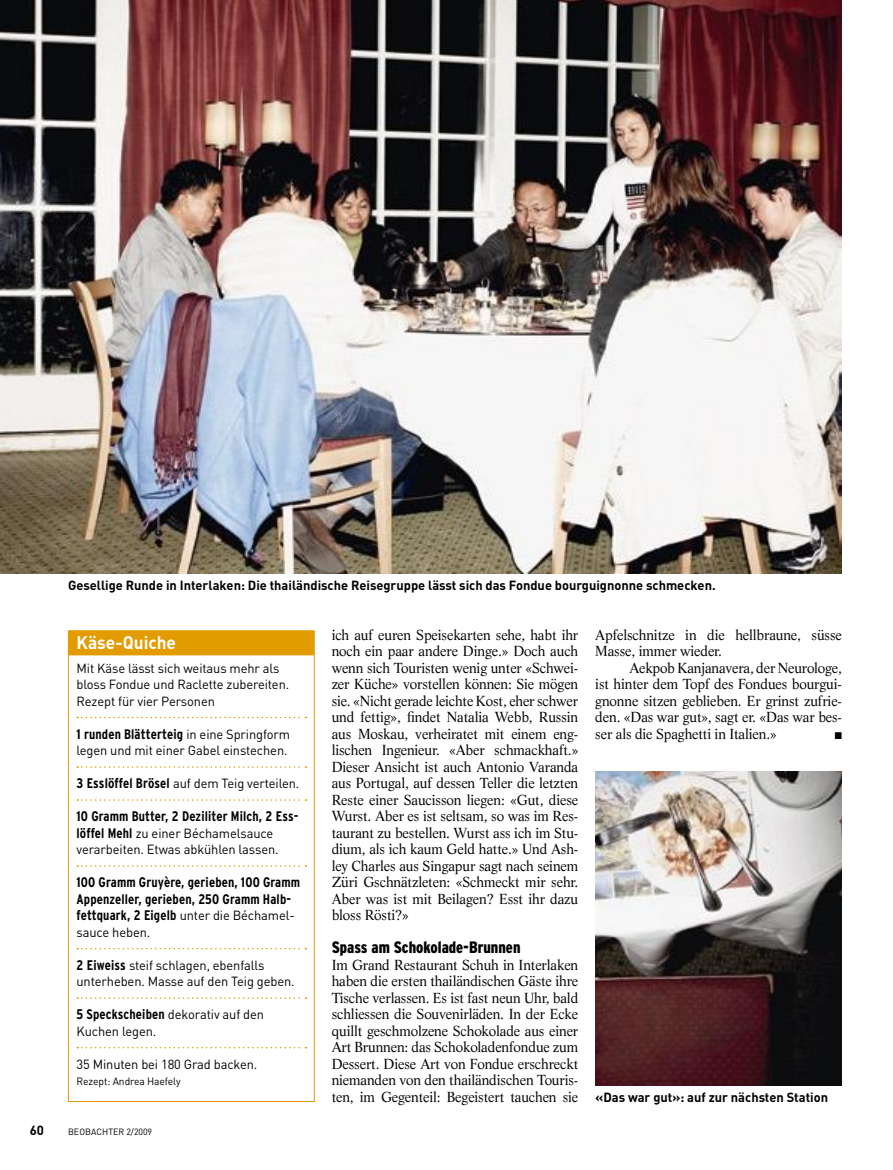
<style>
.page{position:relative;width:893px;height:1170px;background:#fff}
.page>*{position:absolute;margin:0;border:0;box-sizing:border-box;transform-origin:0 0}
.t1{font:700 18px "DIN";color:#fff;scale:.96 1}
.t2{font:900 condensed 16.5px "Interstate";color:#000;scale:.96 1}
.t3{font:14.25px/16.5px "Life LT Std";letter-spacing:-.01em;color:#000;text-align:justify}
.t4{font:700 condensed 13.8px/16.5px "Interstate";letter-spacing:.01em;color:#000}
.t5{font:13.2px/16.5px "DIN";letter-spacing:-.01em;color:#000}
.t6{font:700 13.2px "DIN";color:#000}
.t7{font:10.5px "DIN";letter-spacing:-.01em;color:#000}
.t8{font:9.75px "Zapf Dingbats";color:#000}
.t9{font:9px "DIN";letter-spacing:.005em;color:#000}
.s1{font-family:"DIN";font-weight:400;font-stretch:normal;font-size:13.2px}
.s2{font-family:"Interstate";font-weight:700;font-stretch:condensed;font-size:13.8px}
</style>
<div class="page">
<div style="left:68px;top:630px;width:246px;height:25px;background:#e39c00"></div>
<div style="left:68px;top:630px;width:247px;height:471px;border:1px solid #e39c00"></div>
<svg style="left:77px;top:716px;width:229px;height:2px"></svg>
<svg style="left:77px;top:766px;width:229px;height:1px"></svg>
<svg style="left:77px;top:799px;width:229px;height:1px"></svg>
<svg style="left:77px;top:865px;width:229px;height:1px"></svg>
<svg style="left:77px;top:947px;width:229px;height:2px"></svg>
<svg style="left:77px;top:997px;width:229px;height:1px"></svg>
<svg style="left:77px;top:1046px;width:229px;height:2px"></svg>
<img style="left:0;top:0;width:841px;height:573px">
<img style="left:595px;top:771px;width:247px;height:314px">
<p class="t6" style="left:68px;top:576px;width:649px">Gesellige Runde in Interlaken: Die thailändische Reisegruppe lässt sich das Fondue bourguignonne schmecken.</p>
<p class="t1" style="left:77px;top:630px;width:105px">Käse-Quiche</p>
<p class="t5" style="left:77px;top:659px;width:214px">Mit Käse lässt sich weitaus mehr als bloss Fondue und Raclette zubereiten.<br>Rezept für vier Personen</p>
<p class="t4" style="left:77px;top:725px;width:215px">1 runden Blätterteig <span class="s1">in eine Springform</span></p>
<p class="t5" style="left:77px;top:741px;width:213px">legen und mit einer Gabel einstechen.</p>
<p class="t5" style="left:77px;top:774px;width:224px"><span class="s2">3 Esslöffel Brösel</span> auf dem Teig verteilen.</p>
<p class="t4" style="left:77px;top:807px;width:223px">10 Gramm Butter, 2 Deziliter Milch, 2 Ess-</p>
<p class="t5" style="left:77px;top:824px;width:204px"><span class="s2">löffel Mehl</span> zu einer Béchamelsauce verarbeiten. Etwas abkühlen lassen.</p>
<p class="t4" style="left:77px;top:873px;width:225px">100 Gramm Gruyère, gerieben, 100 Gramm<br>Appenzeller, gerieben, 250 Gramm Halb&shy;fettquark, 2 Eigelb <span class="s1">unter die Béchamel-</span></p>
<p class="t5" style="left:77px;top:923px;width:75px">sauce heben.</p>
<p class="t5" style="left:77px;top:956px;width:220px"><span class="s2">2 Eiweiss</span> steif schlagen, ebenfalls unterheben. Masse auf den Teig geben.</p>
<p class="t5" style="left:77px;top:1005px;width:189px"><span class="s2">5 Speckscheiben</span> dekorativ auf den<br>Kuchen legen.</p>
<p class="t5" style="left:77px;top:1055px;width:182px">35 Minuten bei 180 Grad backen.</p>
<p class="t7" style="left:77px;top:1074px;width:106px">Rezept: Andrea Haefely</p>
<p class="t6" style="left:30px;top:1121px;width:16px">60</p>
<p class="t9" style="left:68px;top:1125px;width:86px">BEOBACHTER 2/2009</p>
<p class="t3" style="left:332px;top:626px;width:248px">ich auf euren Speisekarten sehe, habt ihr noch ein paar andere Dinge.» Doch auch wenn sich Touristen wenig unter «Schwei&shy;zer Küche» vorstellen können: Sie mögen sie. «Nicht gerade leichte Kost, eher schwer und fettig», findet Natalia Webb, Russin aus Moskau, verheiratet mit einem eng&shy;lischen Ingenieur. «Aber schmackhaft.» Dieser Ansicht ist auch Antonio Varanda aus Portugal, auf dessen Teller die letzten Reste einer Saucisson liegen: «Gut, diese Wurst. Aber es ist seltsam, so was im Res&shy;taurant zu bestellen. Wurst ass ich im Stu&shy;dium, als ich kaum Geld hatte.» Und Ash&shy;ley Charles aus Singapur sagt nach seinem Züri Gschnätzleten: «Schmeckt mir sehr.<br>Aber was ist mit Beilagen? Esst ihr dazu bloss Rösti?»</p>
<p class="t2" style="left:332px;top:938px;width:198px">Spass am Schokolade-Brunnen</p>
<p class="t3" style="left:332px;top:956px;width:248px">Im Grand Restaurant Schuh in Interlaken haben die ersten thailändischen Gäste ihre Tische verlassen. Es ist fast neun Uhr, bald schliessen die Souvenirläden. In der Ecke quillt geschmolzene Schokolade aus einer Art Brunnen: das Schokoladenfondue zum Dessert. Diese Art von Fondue erschreckt niemanden von den thailändischen Touris&shy;ten, im Gegenteil: Begeistert tauchen sie</p>
<p class="t3" style="left:595px;top:626px;width:248px">Apfelschnitze in die hellbraune, süsse<br>Masse, immer wieder.</p>
<p class="t3" style="left:595px;top:659px;width:248px;text-indent:34px">Aekpob Kanjanavera, der Neurologe, ist hinter dem Topf des Fondues bourgui&shy;gnonne sitzen geblieben. Er grinst zufrie&shy;den. «Das war gut», sagt er. «Das war bes&shy;ser als die Spaghetti in Italien.»</p>
<p class="t8" style="left:835px;top:730px;width:9px">■</p>
<p class="t6" style="left:595px;top:1088px;width:234px">«Das war gut»: auf zur nächsten Station</p>
</div>
